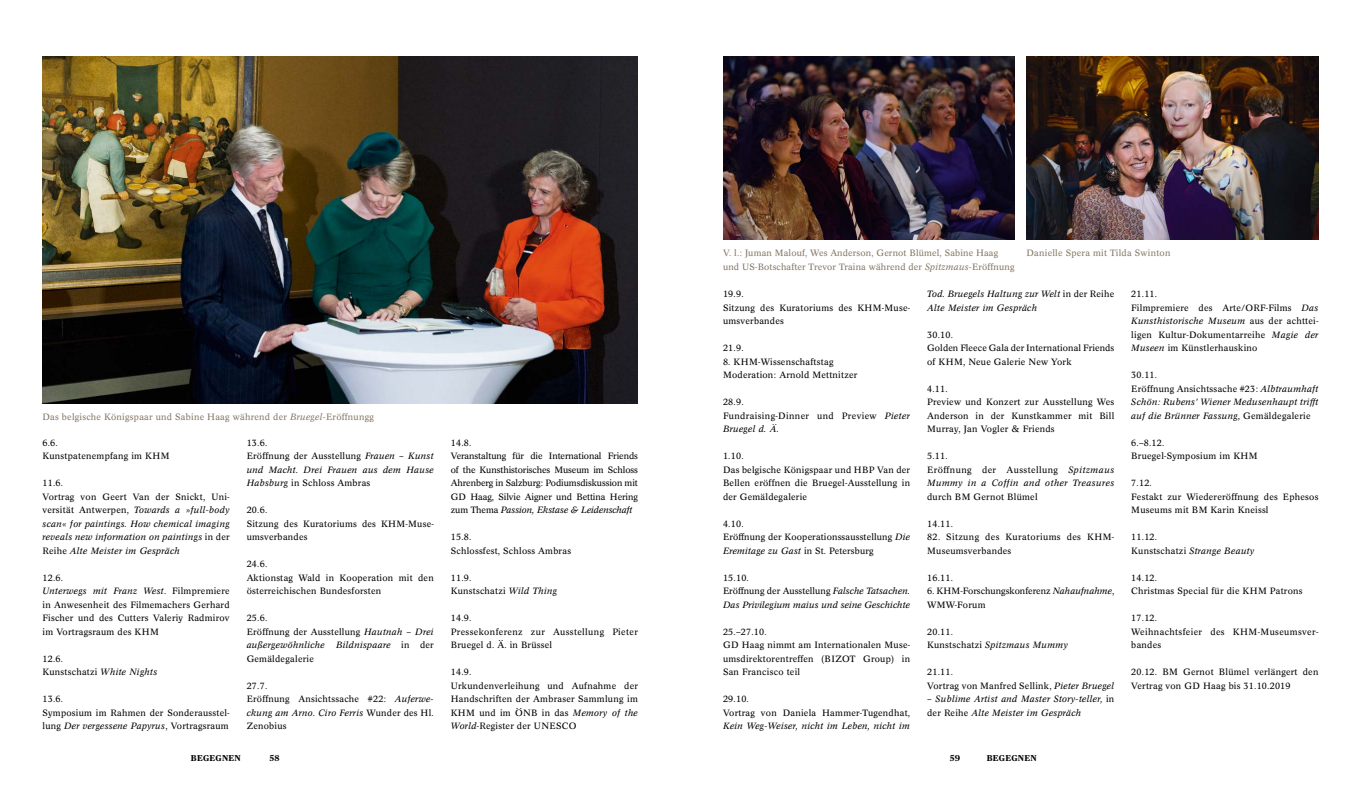
<style>
.page{position:relative;width:1361px;height:794px;background:#fff}
.page>*{position:absolute;margin:0;border:0;box-sizing:border-box;transform-origin:0 0}
.t1{font:9px/13.5px "Concorde BQ";letter-spacing:.025em;color:#000}
.t2{font:italic 9px/13.5px "Concorde BQ";letter-spacing:.025em;color:#000}
.t3{font:9px/13.5px "Concorde BQ";letter-spacing:.015em;color:#857765}
.t4{font:9px/13.5px "Concorde BQ";letter-spacing:-.01em;color:#000}
.t5{font:italic 9px/13.5px "Concorde BQ";letter-spacing:.005em;color:#000}
.t6{font:9px/13.5px "Concorde BQ";color:#000}
.t7{font:700 8.5px "Publico Text";color:#000}
.s1{font-style:italic}
.s2{font-style:normal}
</style>
<div class="page">
<img style="left:723px;top:57px;width:292px;height:182px">
<img style="left:43px;top:57px;width:595px;height:346px">
<img style="left:1026px;top:57px;width:292px;height:182px">
<p class="t3" style="left:43px;top:410px;width:333px">Das belgische Königspaar und Sabine Haag während der <span class="s1">Bruegel-</span>Eröffnungg</p>
<p class="t1" style="left:43px;top:436px;width:128px">6.6.<br>Kunstpatenempfang im KHM</p>
<p class="t2" style="left:43px;top:476px;width:189px"><span class="s2">11.6.<br>Vortrag von Geert Van der Snickt, Uni&shy;versität Antwerpen,</span> Towards a »full-body scan« for paintings. How chemical imaging reveals new information on paintings <span class="s2">in der Reihe</span> Alte Meister im Gespräch</p>
<p class="t1" style="left:43px;top:571px;width:189px">12.6.<br><span class="s1">Unterwegs mit Franz West</span>. Filmpremiere in Anwesenheit des Filmemachers Gerhard<br>Fischer und des Cutters Valeriy Radmirov im Vortragsraum des KHM</p>
<p class="t1" style="left:43px;top:652px;width:116px">12.6.<br>Kunstschatzi <span class="s1">White Nights</span></p>
<p class="t1" style="left:43px;top:692px;width:189px">13.6.<br>Symposium im Rahmen der Sonderausstel&shy;lung <span class="s1">Der vergessene Papyrus</span>, Vortragsraum</p>
<p class="t2" style="left:247px;top:436px;width:189px"><span class="s2">13.6.<br>Eröffnung der Ausstellung</span> Frauen – Kunst und Macht. Drei Frauen aus dem Hause<br>Habsburg <span class="s2">in Schloss Ambras</span></p>
<p class="t1" style="left:247px;top:503px;width:189px">20.6.<br>Sitzung des Kuratoriums des KHM-Muse&shy;umsverbandes</p>
<p class="t1" style="left:247px;top:557px;width:189px">24.6.<br>Aktionstag Wald in Kooperation mit den österreichischen Bundesforsten</p>
<p class="t1" style="left:247px;top:611px;width:189px">25.6.<br>Eröffnung der Ausstellung <span class="s1">Hautnah – Drei außergewöhnliche Bildnispaare</span> in der<br>Gemäldegalerie</p>
<p class="t1" style="left:247px;top:679px;width:189px">27.7.<br>Eröffnung Ansichtssache #22: <span class="s1">Auferwe&shy;ckung am Arno. Ciro Ferris</span> Wunder des Hl.<br>Zenobius</p>
<p class="t4" style="left:451px;top:436px;width:189px">14.8.<br>Veranstaltung für die International Friends of the Kunsthistorisches Museum im Schloss Ahrenberg in Salzburg: Podiumsdiskussion mit GD Haag, Silvie Aigner und Bettina Hering zum Thema <span class="s1">Passion, Ekstase &amp; Leidenschaft</span></p>
<p class="t1" style="left:451px;top:530px;width:122px">15.8.<br>Schlossfest, Schloss Ambras</p>
<p class="t1" style="left:451px;top:571px;width:108px">11.9.<br>Kunstschatzi <span class="s1">Wild Thing</span></p>
<p class="t1" style="left:451px;top:611px;width:189px">14.9.<br>Pressekonferenz zur Ausstellung Pieter<br>Bruegel d. Ä. in Brüssel</p>
<p class="t1" style="left:451px;top:665px;width:189px">14.9.<br>Urkundenverleihung und Aufnahme der<br>Handschriften der Ambraser Sammlung im<br>KHM und im ÖNB in das <span class="s1">Memory of the<br>World</span>-Register der UNESCO</p>
<p class="t3" style="left:723px;top:247px;width:293px">V. l.: Juman Malouf, Wes Anderson, Gernot Blümel, Sabine Haag und US-Botschafter Trevor Traina während der <span class="s1">Spitzmaus-</span>Eröffnung</p>
<p class="t3" style="left:1026px;top:247px;width:145px">Danielle Spera mit Tilda Swinton</p>
<p class="t1" style="left:723px;top:287px;width:189px">19.9.<br>Sitzung des Kuratoriums des KHM-Muse&shy;umsverbandes</p>
<p class="t1" style="left:723px;top:341px;width:22px">21.9.</p>
<p class="t1" style="left:723px;top:355px;width:136px">8. KHM-Wissenschaftstag<br>Moderation: Arnold Mettnitzer</p>
<p class="t1" style="left:723px;top:395px;width:189px">28.9.<br>Fundraising-Dinner und Preview <span class="s1">Pieter<br>Bruegel d. Ä.</span></p>
<p class="t1" style="left:723px;top:449px;width:189px">1.10.<br>Das belgische Königspaar und HBP Van der<br>Bellen eröffnen die Bruegel-Ausstellung in der Gemäldegalerie</p>
<p class="t1" style="left:723px;top:517px;width:189px">4.10.<br>Eröffnung der Kooperationssausstellung <span class="s1">Die<br>Eremitage zu Gast</span> in St. Petersburg</p>
<p class="t5" style="left:723px;top:571px;width:189px"><span class="s2">15.10.<br>Eröffnung der Ausstellung</span> Falsche Tatsachen.<br>Das Privilegium maius und seine Geschichte</p>
<p class="t1" style="left:723px;top:625px;width:189px">25.–27.10.<br>GD Haag nimmt am Internationalen Muse&shy;umsdirektorentreffen (BIZOT Group) in<br>San Francisco teil</p>
<p class="t1" style="left:723px;top:692px;width:189px">29.10.<br>Vortrag von Daniela Hammer-Tugendhat,</p>
<p class="t2" style="left:723px;top:719px;width:189px">Kein Weg-Weiser, nicht im Leben, nicht im</p>
<p class="t2" style="left:927px;top:287px;width:189px">Tod. Bruegels Haltung zur Welt <span class="s2">in der Reihe<br></span>Alte Meister im Gespräch</p>
<p class="t1" style="left:927px;top:328px;width:189px">30.10.<br>Golden Fleece Gala der International Friends of KHM, Neue Galerie New York</p>
<p class="t1" style="left:927px;top:382px;width:189px">4.11.<br>Preview und Konzert zur Ausstellung Wes<br>Anderson in der Kunstkammer mit Bill<br>Murray, Jan Vogler &amp; Friends</p>
<p class="t2" style="left:927px;top:449px;width:189px"><span class="s2">5.11.<br>Eröffnung der Ausstellung</span> Spitzmaus<br>Mummy in a Coffin and other Treasures</p>
<p class="t1" style="left:927px;top:490px;width:112px">durch BM Gernot Blümel</p>
<p class="t1" style="left:927px;top:517px;width:27px">14.11.</p>
<p class="t1" style="left:927px;top:530px;width:188px">82. Sitzung des Kuratoriums des KHM-<br>Museumsverbandes</p>
<p class="t1" style="left:927px;top:571px;width:27px">16.11.</p>
<p class="t6" style="left:927px;top:584px;width:189px">6. KHM-Forschungskonferenz <span class="s1">Nahaufnahme</span>,<br>WMW-Forum</p>
<p class="t1" style="left:927px;top:625px;width:142px">20.11.<br>Kunstschatzi <span class="s1">Spitzmaus Mummy</span></p>
<p class="t1" style="left:927px;top:665px;width:189px">21.11.<br>Vortrag von Manfred Sellink, <span class="s1">Pieter Bruegel</span></p>
<p class="t2" style="left:927px;top:692px;width:189px">– Sublime Artist and Master Story-teller, <span class="s2">in der Reihe</span> Alte Meister im Gespräch</p>
<p class="t1" style="left:1131px;top:287px;width:189px">21.11.<br>Filmpremiere des Arte/ORF-Films <span class="s1">Das<br>Kunsthistorische Museum</span> aus der achttei&shy;ligen Kultur-Dokumentarreihe <span class="s1">Magie der<br>Museen</span> im Künstlerhauskino</p>
<p class="t2" style="left:1131px;top:368px;width:189px"><span class="s2">30.11.<br>Eröffnung Ansichtssache #23:</span> Albtraumhaft Schön: Rubens’ Wiener Medusenhaupt trifft auf die Brünner Fassung<span class="s2">, Gemäldegalerie</span></p>
<p class="t1" style="left:1131px;top:436px;width:128px">6.–8.12.<br>Bruegel-Symposium im KHM</p>
<p class="t1" style="left:1131px;top:476px;width:189px">7.12.<br>Festakt zur Wiedereröffnung des Ephesos<br>Museums mit BM Karin Kneissl</p>
<p class="t1" style="left:1131px;top:530px;width:125px">11.12.<br>Kunstschatzi <span class="s1">Strange Beauty</span></p>
<p class="t1" style="left:1131px;top:571px;width:173px">14.12.<br>Christmas Special für die KHM Patrons</p>
<p class="t1" style="left:1131px;top:611px;width:189px">17.12.<br>Weihnachtsfeier des KHM-Museumsver&shy;bandes</p>
<p class="t1" style="left:1131px;top:665px;width:189px">20.12. BM Gernot Blümel verlängert den<br>Vertrag von GD Haag bis 31.10.2019</p>
<p class="t7" style="left:191px;top:751px;width:8px">BEGEGNEN</p>
<p class="t7" style="left:269px;top:751px;width:12px">58</p>
<p class="t7" style="left:950px;top:751px;width:12px">59</p>
<p class="t7" style="left:987px;top:751px;width:8px">BEGEGNEN</p>
</div>
